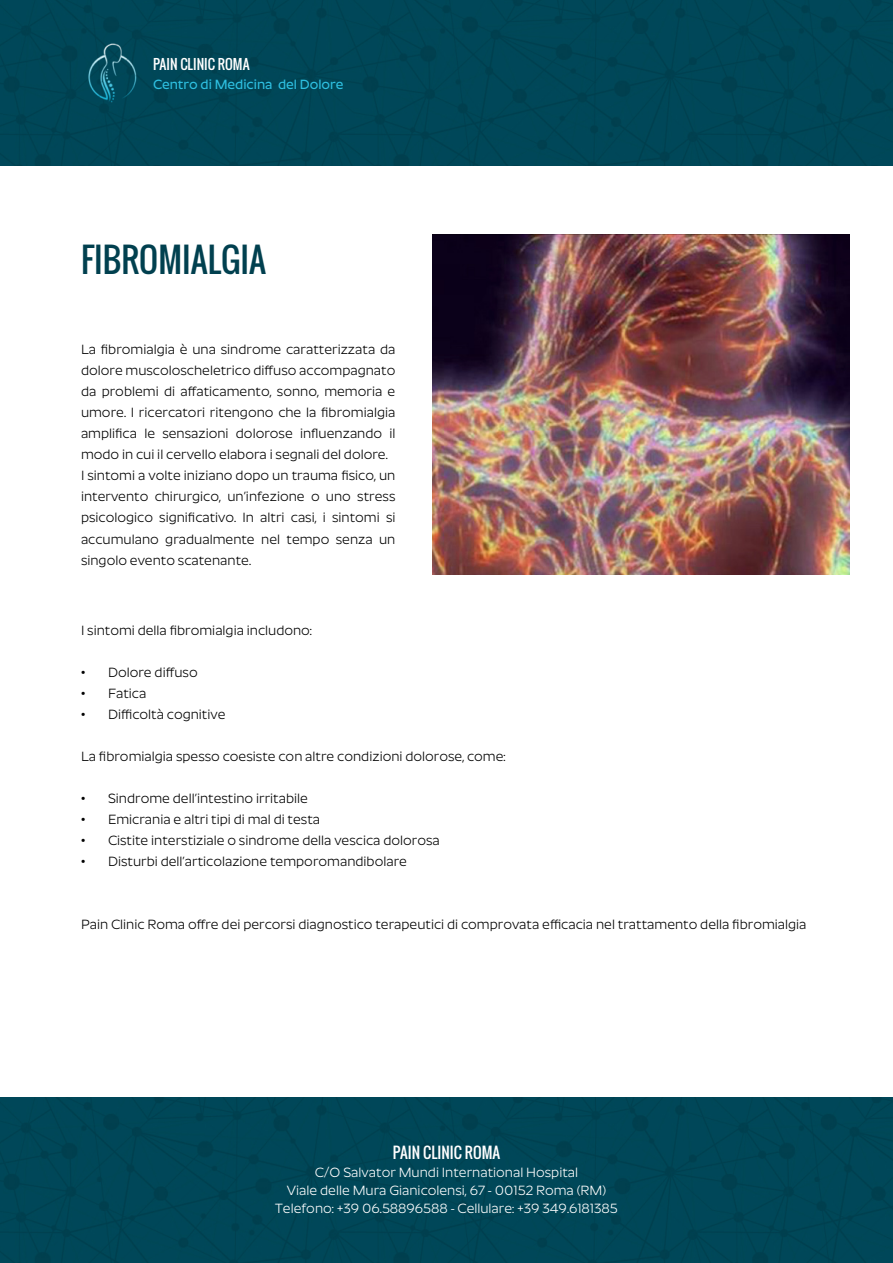
<style>
.page{position:relative;width:893px;height:1263px;background:#fff}
.page>*{position:absolute;margin:0;border:0;box-sizing:border-box;transform-origin:0 0}
.t1{font:33px "Oswald";color:#01404f}
.t2{font:15px "Oswald";color:#fff}
.t3{font:13.5px/21px "Roundo";color:#000}
.t4{font:13.5px/18px "Roundo";color:#fff;text-align:center}
.t5{font:500 13.5px "Roundo";color:#2ec0e1}
.t6{font:13.5px "Oswald";color:#fff}
</style>
<div class="page">
<div style="left:0;top:0;width:893px;height:166px;background:#004758"></div>
<div style="left:0;top:1097px;width:893px;height:166px;background:#004758"></div>
<img style="left:73px;top:34px;width:70px;height:88px">
<img style="left:432px;top:235px;width:418px;height:340px">
<p class="t6" style="left:153px;top:54px;width:98px">PAIN CLINIC ROMA</p>
<p class="t5" style="left:153px;top:76px;width:192px">Centro di Medicina del Dolore</p>
<h1 class="t1" style="left:81px;top:234px;width:187px">FIBROMIALGIA</h1>
<p class="t3" style="left:81px;top:340px;width:316px">La fibromialgia è una sindrome caratterizzata da dolore muscoloscheletrico diffuso accompagnato da problemi di affaticamento, sonno, memoria e umore. I ricercatori ritengono che la fibromialgia amplifica le sensazioni dolorose influenzando il modo in cui il cervello elabora i segnali del dolore.<br>I sintomi a volte iniziano dopo un trauma fisico, un intervento chirurgico, un’infezione o uno stress psicologico significativo. In altri casi, i sintomi si accumulano gradualmente nel tempo senza un singolo evento scatenante.</p>
<p class="t3" style="left:81px;top:621px;width:233px">I sintomi della fibromialgia includono:</p>
<p class="t3" style="left:81px;top:663px;width:118px">• Dolore diffuso</p>
<p class="t3" style="left:81px;top:684px;width:67px">• Fatica</p>
<p class="t3" style="left:81px;top:705px;width:146px">• Difficoltà cognitive</p>
<p class="t3" style="left:81px;top:747px;width:426px">La fibromialgia spesso coesiste con altre condizioni dolorose, come:</p>
<p class="t3" style="left:81px;top:789px;width:228px">• Sindrome dell’intestino irritabile</p>
<p class="t3" style="left:81px;top:810px;width:241px">• Emicrania e altri tipi di mal di testa</p>
<p class="t3" style="left:81px;top:831px;width:360px">• Cistite interstiziale o sindrome della vescica dolorosa</p>
<p class="t3" style="left:81px;top:852px;width:327px">• Disturbi dell’articolazione temporomandibolare</p>
<p class="t3" style="left:81px;top:915px;width:727px">Pain Clinic Roma offre dei percorsi diagnostico terapeutici di comprovata efficacia nel trattamento della fibromialgia</p>
<p class="t2" style="left:393px;top:1141px;width:109px">PAIN CLINIC ROMA</p>
<p class="t4" style="left:275px;top:1164px;width:344px">C/O Salvator Mundi International Hospital<br>Viale delle Mura Gianicolensi, 67 - 00152 Roma (RM)<br>Telefono: +39 06.58896588 - Cellulare: +39 349.6181385</p>
</div>
